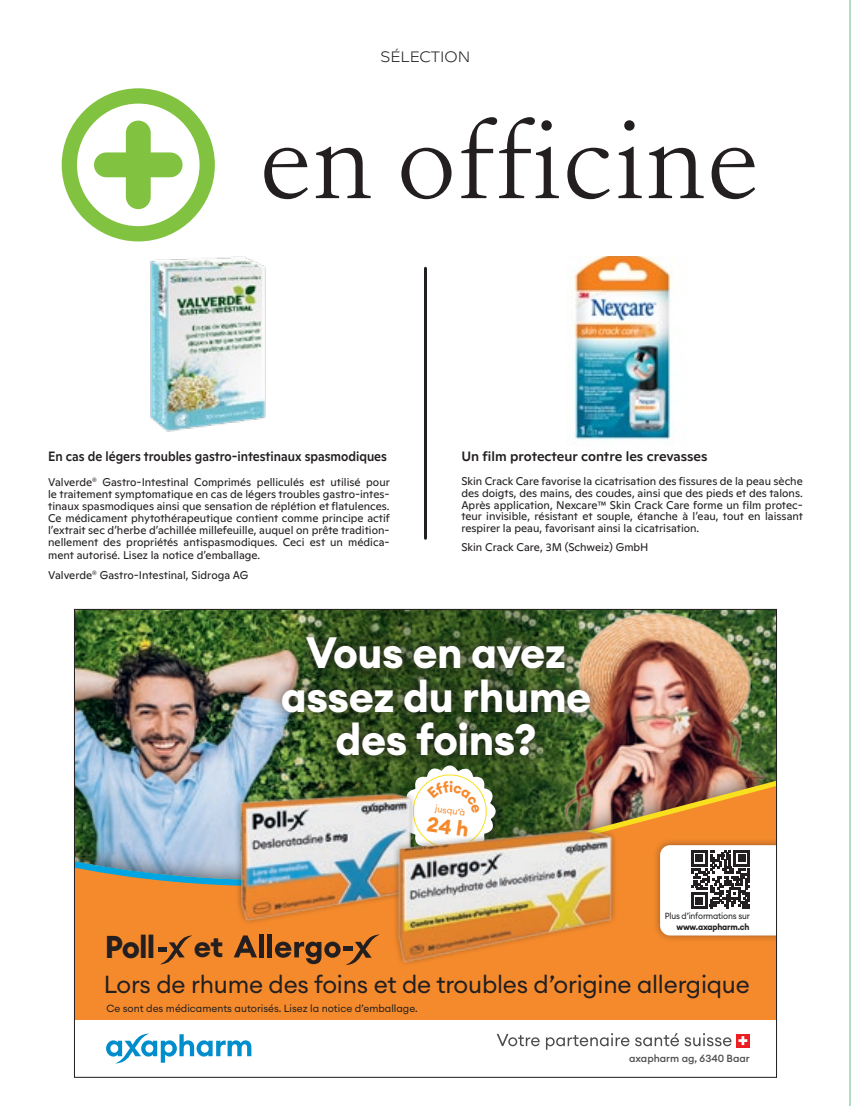
<style>
.page{position:relative;width:851px;height:1106px;background:#fff}
.page>*{position:absolute;margin:0;border:0;box-sizing:border-box;transform-origin:0 0}
.Titre_-_25_pt{font:300 94.5px "Atacama Beta";color:#231f20}
.t1{font:700 43.2px/43.3px "Euclid Circular A";letter-spacing:-.01em;color:#fff;text-align:center}
.t2{font:700 31.05px "Euclid Circular A";color:#231f20}
.t3{font:24.3px "Euclid Circular A";letter-spacing:-.01em;color:#231f20}
.Chapters_-_8pt{font:100 15px "Ginto Nord";color:#231f20}
.Accroche{font:500 13.5px "Ginto Normal";color:#231f20;scale:.91 1}
.Accroche-2{font:500 13.5px "Ginto Normal";color:#231f20}
.Texte{font:11.1px/12px "Ginto Normal";color:#231f20;text-align:justify}
.t4{font:10.2px "Euclid Circular A";color:#231f20}
.t5{font:500 10.2px "Euclid Circular A";color:#4b4c4d}
.t6{font:9px "Euclid Circular A";color:#f58a2c}
.t7{font:8.85px/10.2px "Euclid Circular A";letter-spacing:-.02em;color:#231f20;text-align:right;scale:.95 1}
.s1{font-size:29.1px}
.s2{font-weight:700}
</style>
<div class="page">
<img style="left:131px;top:241px;width:135px;height:191px">
<hr style="left:424px;top:268px;width:3px;height:270px;background:#231f20">
<img style="left:574px;top:256px;width:98px;height:184px">
<svg style="left:62px;top:88px;width:153px;height:153px"></svg>
<svg style="left:849px;top:0;width:1px;height:1106px"></svg>
<img style="left:76px;top:611px;width:698px;height:148px">
<img style="left:236px;top:611px;width:192px;height:148px">
<svg style="left:428px;top:611px;width:132px;height:13px;background:#385725"></svg>
<img style="left:560px;top:611px;width:212px;height:148px">
<div style="left:268px;top:624px;width:334px;height:144px;background:#231f20;opacity:.9"></div>
<div style="left:74px;top:759px;width:702px;height:318px;background:#231f20;opacity:.75"></div>
<svg style="left:76px;top:783px;width:698px;height:237px;background:#cc945e"></svg>
<div style="left:76px;top:866px;width:352px;height:154px;background:#f58a2c"></div>
<svg style="left:234px;top:935px;width:23px;height:22px"></svg>
<hr style="left:259px;top:934px;width:4px;height:23px;background:#231f20">
<div style="left:267px;top:934px;width:5px;height:23px;background:#231f20"></div>
<svg style="left:275px;top:938px;width:80px;height:27px;background:#ab6427"></svg>
<div style="left:158px;top:946px;width:8px;height:5px;background:#231f20"></div>
<svg style="left:160px;top:935px;width:33px;height:29px"></svg>
<div style="left:652px;top:837px;width:124px;height:105px;background:#231f20;opacity:.4"></div>
<div style="left:74px;top:1020px;width:702px;height:57px;background:#fff"></div>
<svg style="left:106px;top:1033px;width:145px;height:30px"></svg>
<div style="left:405px;top:766px;width:100px;height:100px;background:#231f20;opacity:.3"></div>
<svg style="left:496px;top:1033px;width:43px;height:13px"></svg>
<svg style="left:546px;top:1033px;width:83px;height:16px"></svg>
<svg style="left:635px;top:1033px;width:43px;height:13px"></svg>
<svg style="left:684px;top:1033px;width:47px;height:13px"></svg>
<div style="left:736px;top:1034px;width:13px;height:13px;background:#ee1d23"></div>
<svg style="left:738px;top:1036px;width:9px;height:9px"></svg>
<img style="left:236px;top:779px;width:167px;height:159px">
<img style="left:355px;top:802px;width:264px;height:185px">
<svg style="left:660px;top:845px;width:114px;height:90px"></svg>
<div style="left:695px;top:897px;width:7px;height:7px;background:#231f20"></div>
<svg style="left:403px;top:765px;width:93px;height:92px"></svg>
<p class="Chapters_-_8pt" style="left:380px;top:47px;width:21px">SÉLECTION</p>
<p class="Titre_-_25_pt" style="left:259px;top:94px;width:501px">en officine</p>
<p class="Accroche" style="left:48px;top:446px;width:374px">En cas de légers troubles gastro-intestinaux spasmodiques</p>
<p class="Texte" style="left:48px;top:475px;width:343px">Valverde<sup>®</sup> Gastro-Intestinal Comprimés pelliculés est utilisé pour le traitement symptomatique en cas de légers troubles gastro-intes&shy;tinaux spasmodiques ainsi que sensation de réplétion et flatulences.<br>Ce médicament phytothérapeutique contient comme principe actif l’extrait sec d’herbe d’achillée millefeuille, auquel on prête tradition&shy;nellement des propriétés antispasmodiques. Ceci est un médica-</p>
<p class="Texte" style="left:48px;top:548px;width:213px">ment autorisé. Lisez la notice d’emballage.</p>
<p class="Texte" style="left:48px;top:568px;width:202px">Valverde<sup>®</sup> Gastro-Intestinal, Sidroga AG</p>
<p class="Accroche-2" style="left:461px;top:446px;width:248px">Un film protecteur contre les crevasses</p>
<p class="Texte" style="left:461px;top:474px;width:343px">Skin Crack Care favorise la cicatrisation des fissures de la peau sèche des doigts, des mains, des coudes, ainsi que des pieds et des talons.<br>Après application, Nexcare™ Skin Crack Care forme un film protec&shy;teur invisible, résistant et souple, étanche à l’eau, tout en laissant respirer la peau, favorisant ainsi la cicatrisation.</p>
<p class="Texte" style="left:461px;top:540px;width:189px">Skin Crack Care, 3M (Schweiz) GmbH</p>
<p class="t1" style="left:281px;top:631px;width:312px">Vous en avez assez du rhume des foins?</p>
<p class="t2" style="left:105px;top:926px;width:120px">Poll <span class="s1">et</span></p>
<p class="t6" style="left:436px;top:802px;width:32px;rotate:8deg">jusqu’à</p>
<p class="t7" style="left:664px;top:911px;width:91px">Plus d’informations sur <span class="s2">www.axapharm.ch</span></p>
<p class="t3" style="left:104px;top:968px;width:647px">Lors de rhume des foins et de troubles d’origine allergique</p>
<p class="t4" style="left:106px;top:1001px;width:313px">Ce sont des médicaments autorisés. Lisez la notice d’emballage.</p>
<p class="t5" style="left:629px;top:1051px;width:122px">axapharm ag, 6340 Baar</p>
</div>
